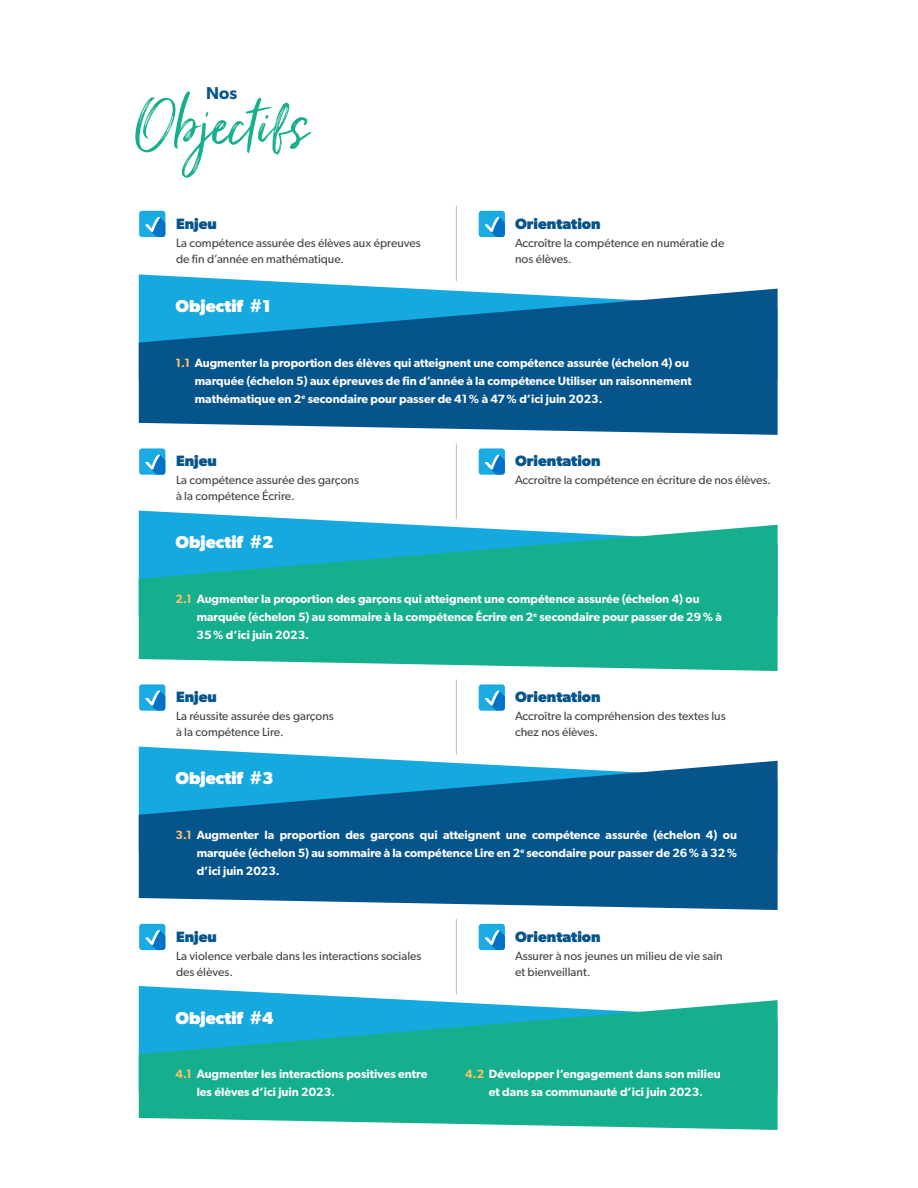
<style>
.page{position:relative;width:918px;height:1188px;background:#fff}
.page>*{position:absolute;margin:0;border:0;box-sizing:border-box;transform-origin:0 0}
.t1{font:79.5px "Just Lovely";color:#15af8d}
.t2{font:700 17.25px "Gibson";color:#fff}
.t3{font:600 17.25px "Gibson";color:#05548c}
.t4{font:700 15px "Gibson";color:#05548c}
.t5{font:600 12px/18px "Gibson";color:#fff}
.t6{font:12px/16.2px "Gibson";color:#424546}
.s1{color:#fec464}
</style>
<div class="page">
<div style="left:139px;top:211px;width:26px;height:26px;background:#1aabe2;border-radius:3px"></div>
<svg style="left:145px;top:217px;width:20px;height:20px"></svg>
<div style="left:139px;top:448px;width:26px;height:27px;background:#1aabe2;border-radius:3px"></div>
<svg style="left:145px;top:454px;width:20px;height:21px"></svg>
<div style="left:139px;top:924px;width:26px;height:26px;background:#1aabe2;border-radius:3px"></div>
<svg style="left:145px;top:930px;width:20px;height:20px"></svg>
<div style="left:139px;top:684px;width:26px;height:27px;background:#1aabe2;border-radius:3px"></div>
<svg style="left:145px;top:690px;width:20px;height:21px"></svg>
<div style="left:479px;top:211px;width:26px;height:26px;background:#1aabe2;border-radius:3px"></div>
<svg style="left:484px;top:217px;width:21px;height:20px"></svg>
<div style="left:479px;top:448px;width:26px;height:27px;background:#1aabe2;border-radius:3px"></div>
<svg style="left:484px;top:454px;width:21px;height:21px"></svg>
<div style="left:479px;top:924px;width:26px;height:26px;background:#1aabe2;border-radius:3px"></div>
<svg style="left:484px;top:930px;width:21px;height:20px"></svg>
<div style="left:479px;top:684px;width:26px;height:27px;background:#1aabe2;border-radius:3px"></div>
<svg style="left:484px;top:690px;width:21px;height:21px"></svg>
<hr style="left:456px;top:206px;width:1px;height:75px;background:#bec0c1">
<hr style="left:456px;top:444px;width:1px;height:75px;background:#bec0c1">
<hr style="left:456px;top:919px;width:1px;height:76px;background:#bec0c1">
<hr style="left:456px;top:680px;width:1px;height:75px;background:#bec0c1">
<svg style="left:139px;top:274px;width:639px;height:15px"></svg>
<svg style="left:139px;top:289px;width:639px;height:146px;background:#176ca0"></svg>
<svg style="left:139px;top:511px;width:639px;height:14px"></svg>
<svg style="left:139px;top:525px;width:639px;height:146px;background:#23b3a1"></svg>
<svg style="left:139px;top:986px;width:318px;height:14px"></svg>
<svg style="left:139px;top:1000px;width:639px;height:130px;background:#26b3a4"></svg>
<svg style="left:139px;top:747px;width:639px;height:14px"></svg>
<svg style="left:139px;top:761px;width:639px;height:149px;background:#176ca0"></svg>
<h2 class="t3" style="left:206px;top:82px;width:32px">Nos</h2>
<h1 class="t1" style="left:134px;top:76px;width:176px">Objectifs</h1>
<p class="t4" style="left:176px;top:215px;width:42px">Enjeu</p>
<p class="t6" style="left:176px;top:234px;width:246px">La compétence assurée des élèves aux épreuves de fin d’année en mathématique.</p>
<h2 class="t2" style="left:176px;top:296px;width:97px">Objectif #1</h2>
<p class="t4" style="left:515px;top:215px;width:87px">Orientation</p>
<p class="t6" style="left:515px;top:234px;width:211px">Accroître la compétence en numératie de nos élèves.</p>
<p class="t5" style="left:195px;top:353px;width:498px;text-indent:-19px"><span class="s1">1.1</span> Augmenter la proportion des élèves qui atteignent une compétence assurée (échelon 4) ou marquée (échelon 5) aux épreuves de fin d’année à la compétence Utiliser un raisonnement mathématique en 2<sup>e</sup> secondaire pour passer de 41% à 47% d’ici juin 2023.</p>
<p class="t4" style="left:176px;top:452px;width:42px">Enjeu</p>
<p class="t6" style="left:176px;top:472px;width:184px">La compétence assurée des garçons à la compétence Écrire.</p>
<h2 class="t2" style="left:176px;top:532px;width:100px">Objectif #2</h2>
<p class="t4" style="left:515px;top:452px;width:87px">Orientation</p>
<p class="t6" style="left:515px;top:472px;width:258px">Accroître la compétence en écriture de nos élèves.</p>
<p class="t5" style="left:197px;top:590px;width:527px;text-indent:-21px"><span class="s1">2.1</span> Augmenter la proportion des garçons qui atteignent une compétence assurée (échelon 4) ou marquée (échelon 5) au sommaire à la compétence Écrire en 2<sup>e</sup> secondaire pour passer de 29% à<br>35% d’ici juin 2023.</p>
<p class="t4" style="left:176px;top:688px;width:42px">Enjeu</p>
<p class="t6" style="left:176px;top:708px;width:159px">La réussite assurée des garçons à la compétence Lire.</p>
<h2 class="t2" style="left:176px;top:768px;width:100px">Objectif #3</h2>
<p class="t4" style="left:515px;top:688px;width:87px">Orientation</p>
<p class="t6" style="left:515px;top:708px;width:212px">Accroître la compréhension des textes lus chez nos élèves.</p>
<p class="t5" style="left:197px;top:826px;width:542px;text-align:justify;text-indent:-21px"><span class="s1">3.1</span> Augmenter la proportion des garçons qui atteignent une compétence assurée (échelon 4) ou marquée (échelon 5) au sommaire à la compétence Lire en 2<sup>e</sup> secondaire pour passer de 26% à 32% d’ici juin 2023.</p>
<p class="t4" style="left:176px;top:928px;width:42px">Enjeu</p>
<p class="t6" style="left:176px;top:947px;width:247px">La violence verbale dans les interactions sociales des élèves.</p>
<h2 class="t2" style="left:176px;top:1007px;width:100px">Objectif #4</h2>
<p class="t4" style="left:515px;top:928px;width:87px">Orientation</p>
<p class="t6" style="left:515px;top:947px;width:209px">Assurer à nos jeunes un milieu de vie sain et bienveillant.</p>
<p class="t5" style="left:197px;top:1065px;width:232px;text-indent:-21px"><span class="s1">4.1</span> Augmenter les interactions positives entre les élèves d’ici juin 2023.</p>
<p class="t5" style="left:465px;top:1065px;width:257px;text-align:center"><span class="s1">4.2</span> Développer l’engagement dans son milieu et dans sa communauté d’ici juin 2023.</p>
</div>
